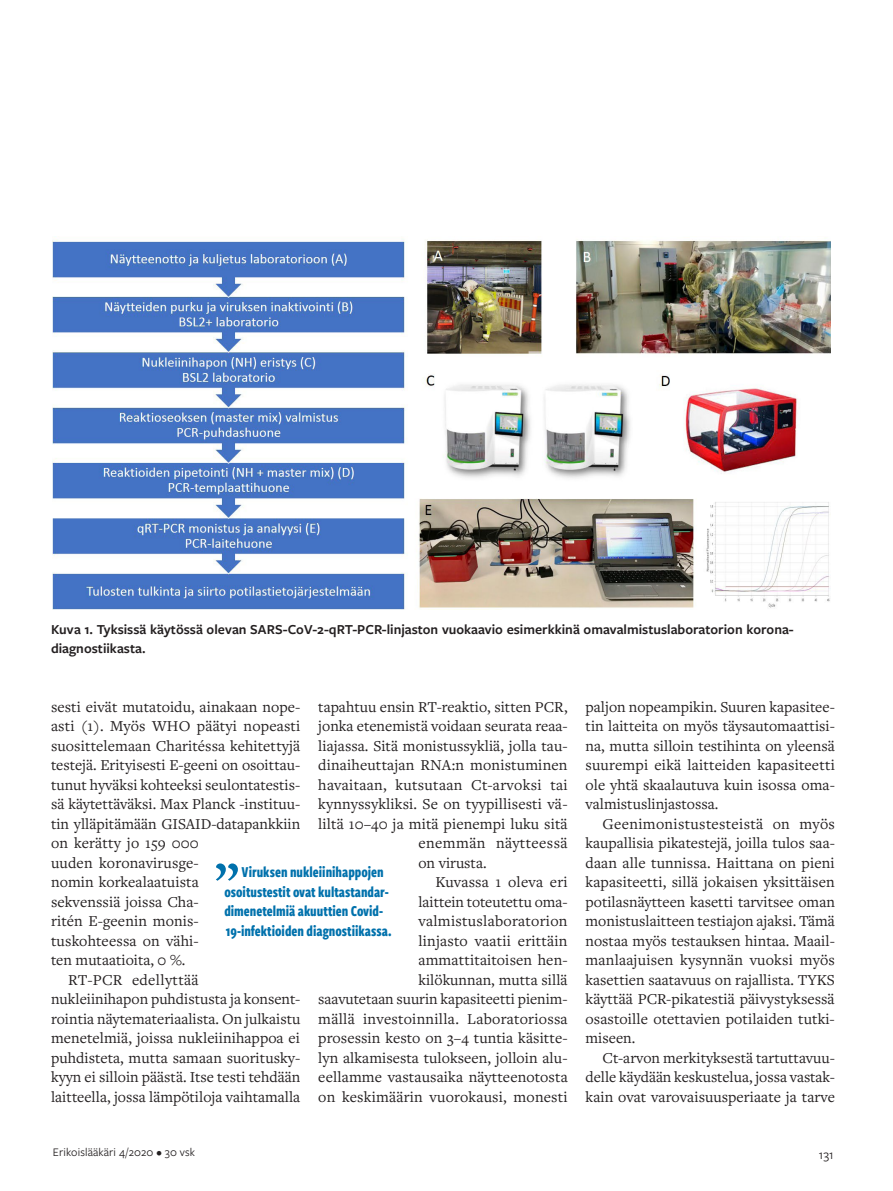
<style>
.page{position:relative;width:893px;height:1191px;background:#fff}
.page>*{position:absolute;margin:0;border:0;box-sizing:border-box;transform-origin:0 0}
._2018_Kliininen_leip{font:15.75px/19.5px "Freight Text Pro";letter-spacing:.005em;color:#231f20;text-align:justify}
._2018_Nosto__sininen{font:700 15.75px/19.5px "Freight Sans Cmp Pro";color:#0071ac;text-align:center}
._2018_Kliininen_leip-2{font:15.75px "Freight Text Pro";letter-spacing:.025em;color:#231f20}
._2018_Kliininen_leip-3{font:600 14.25px/19.5px "Freight Sans Pro";color:#231f20}
.t1{font:13.5px "Freight Sans Pro";color:#231f20}
.t2{font:12px "Freight Sans Pro";letter-spacing:.01em;color:#231f20}
</style>
<div class="page">
<svg style="left:216px;top:863px;width:22px;height:17px"></svg>
<img style="left:52px;top:239px;width:779px;height:370px">
<p class="_2018_Kliininen_leip-3" style="left:51px;top:619px;width:744px">Kuva 1. Tyksissä käytössä olevan SARS-CoV-2-qRT-PCR-linjaston vuokaavio esimerkkinä omavalmistuslaboratorion korona&shy;diagnostiikasta.</p>
<p class="_2018_Kliininen_leip" style="left:51px;top:696px;width:251px;text-align:left">sesti eivät mutatoidu, ainakaan nope&shy;asti (1). Myös WHO päätyi nopeasti suosittelemaan Charitéssa kehitettyjä testejä. Erityisesti E-geeni on osoittau&shy;tunut hyväksi kohteeksi seulontatestis&shy;sä käytettäväksi. Max Planck -instituu&shy;tin ylläpitämään GISAID-datapankkiin on kerätty jo 159 000<br>uuden koronavirusge-<br>nomin korkealaatuista<br>sekvenssiä joissa Cha-<br>ritén E-geenin monis-<br>tuskohteessa on vähi-<br>ten mutaatioita, 0 %.</p>
<p class="_2018_Kliininen_leip" style="left:51px;top:969px;width:251px;text-align:left;text-indent:17px">RT-PCR edellyttää<br>nukleiinihapon puhdistusta ja konsent&shy;rointia näytemateriaalista. On julkaistu menetelmiä, joissa nukleiinihappoa ei puhdisteta, mutta samaan suoritusky&shy;kyyn ei silloin päästä. Itse testi tehdään laitteella, jossa lämpötiloja vaihtamalla</p>
<p class="_2018_Kliininen_leip" style="left:318px;top:696px;width:251px">tapahtuu ensin RT-reaktio, sitten PCR,</p>
<p class="_2018_Kliininen_leip" style="left:318px;top:716px;width:251px">jonka etenemistä voidaan seurata reaa-</p>
<p class="_2018_Kliininen_leip" style="left:318px;top:735px;width:251px">liajassa. Sitä monistussykliä, jolla tau-</p>
<p class="_2018_Kliininen_leip" style="left:318px;top:755px;width:251px">dinaiheuttajan RNA:n monistuminen</p>
<p class="_2018_Kliininen_leip" style="left:318px;top:774px;width:251px">havaitaan, kutsutaan Ct-arvoksi tai</p>
<p class="_2018_Kliininen_leip" style="left:318px;top:794px;width:251px">kynnyssykliksi. Se on tyypillisesti vä-</p>
<p class="_2018_Kliininen_leip" style="left:318px;top:813px;width:251px">liltä 10–40 ja mitä pienempi luku sitä</p>
<p class="_2018_Kliininen_leip-2" style="left:418px;top:833px;width:151px">enemmän näytteessä</p>
<p class="_2018_Kliininen_leip" style="left:418px;top:852px;width:70px">on virusta.</p>
<p class="_2018_Kliininen_leip" style="left:318px;top:872px;width:251px;text-align:right">Kuvassa 1 oleva eri<br>laittein toteutettu oma&shy;valmistuslaboratorion<br>linjasto vaatii erittäin ammattitaitoisen hen-<br>kilökunnan, mutta sillä<br>saavutetaan suurin kapasiteetti pienim&shy;mällä investoinnilla. Laboratoriossa prosessin kesto on 3–4 tuntia käsitte&shy;lyn alkamisesta tulokseen, jolloin alu&shy;eellamme vastausaika näytteenotosta on keskimäärin vuorokausi, monesti</p>
<p class="_2018_Nosto__sininen" style="left:224px;top:862px;width:169px">Viruksen nukleiinihappojen osoitustestit ovat kultastandar&shy;dimenetelmiä akuuttien Covid-19-infektioiden diagnostiikassa.</p>
<p class="_2018_Kliininen_leip" style="left:586px;top:696px;width:251px">paljon nopeampikin. Suuren kapasitee&shy;tin laitteita on myös täysautomaattisi&shy;na, mutta silloin testihinta on yleensä suurempi eikä laitteiden kapasiteetti ole yhtä skaalautuva kuin isossa oma&shy;valmistuslinjastossa.</p>
<p class="_2018_Kliininen_leip" style="left:586px;top:813px;width:251px;text-indent:17px">Geenimonistustesteistä on myös kaupallisia pikatestejä, joilla tulos saa&shy;daan alle tunnissa. Haittana on pieni kapasiteetti, sillä jokaisen yksittäisen potilasnäytteen kasetti tarvitsee oman monistuslaitteen testiajon ajaksi. Tämä nostaa myös testauksen hintaa. Maail&shy;manlaajuisen kysynnän vuoksi myös kasettien saatavuus on rajallista. TYKS käyttää PCR-pikatestiä päivystyksessä osastoille otettavien potilaiden tutki&shy;miseen.</p>
<p class="_2018_Kliininen_leip" style="left:586px;top:1047px;width:251px;text-indent:17px">Ct-arvon merkityksestä tartuttavuu&shy;delle käydään keskustelua, jossa vastak&shy;kain ovat varovaisuusperiaate ja tarve</p>
<p class="t2" style="left:53px;top:1144px;width:144px">Erikoislääkäri 4/2020 • 30 vsk</p>
<p class="t1" style="left:819px;top:1145px;width:16px">131</p>
</div>
